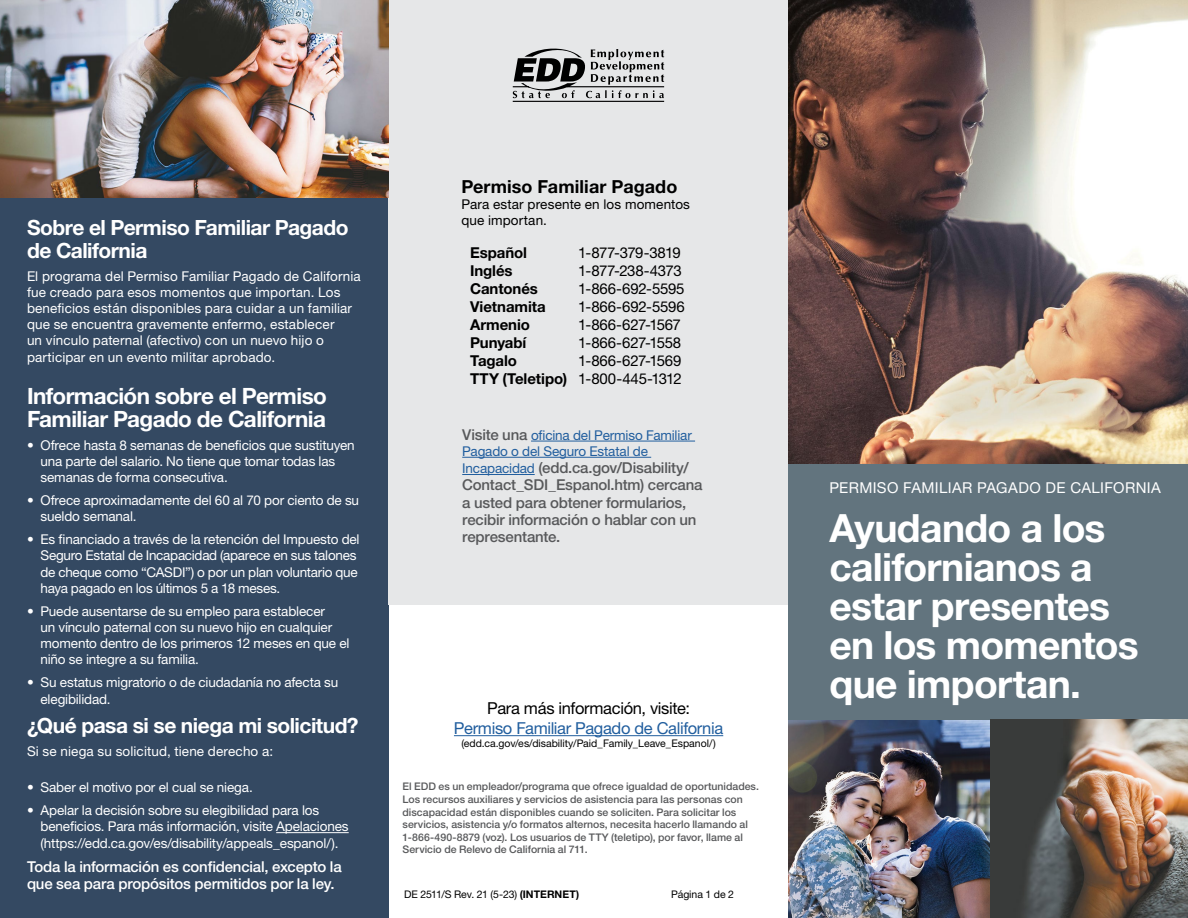
<style>
.page{position:relative;width:1188px;height:918px;background:#fff}
.page>*{position:absolute;margin:0;border:0;box-sizing:border-box;transform-origin:0 0}
.t1{font:700 39px/39px "Helvetica Neue LT Std";letter-spacing:-.02em;color:#fff}
.t2{font:700 22.5px/22.5px "Helvetica Neue LT Std";letter-spacing:-.025em;color:#fff}
.t3{font:700 21px/22.5px "Helvetica Neue LT Std";letter-spacing:-.025em;color:#fff}
.t4{font:700 18px "Helvetica Neue LT Std";letter-spacing:.005em;color:#000}
.t5{font:16.5px/19.8px "Helvetica Neue LT Std";letter-spacing:-.02em;color:#215e9e;text-align:center}
.t6{font:500 15px/17.2px "Helvetica Neue LT Std";letter-spacing:-.015em;color:#58595b}
.t7{font:15px "Helvetica Neue LT Std";letter-spacing:-.015em;color:#000}
.t8{font:500 15px/17.2px "Helvetica Neue LT Std";letter-spacing:-.015em;color:#fff}
.t9{font:700 15px "Helvetica Neue LT Std";letter-spacing:-.005em;color:#000}
.t10{font:15px "Helvetica Neue LT Std";letter-spacing:.025em;color:#fff}
.t11{font:15px "Helvetica Neue LT Std";letter-spacing:-.04em;color:#000}
.t12{font:13.5px/16.2px "Helvetica Neue LT Std";letter-spacing:-.01em;color:#fff}
.t13{font:13.5px/16.2px "Helvetica Neue LT Std";letter-spacing:.01em;color:#fff}
.t14{font:13.5px/16.2px "Helvetica Neue LT Std";letter-spacing:-.01em;color:#215e9e}
.t15{font:13.5px/16.2px "Helvetica Neue LT Std";letter-spacing:.01em;color:#000}
.t16{font:500 10.5px/12.6px "Helvetica Neue LT Std";color:#58595b}
.t17{font:10.5px "Helvetica Neue LT Std";letter-spacing:-.005em;color:#000}
.s1{font-weight:700}
.s2{font-weight:500;font-size:15px;color:#58595b}
.s3{font-weight:400;font-size:13.5px;color:#215e9e}
.s4{color:#000}
</style>
<div class="page">
<div style="left:0;top:0;width:389px;height:918px;background:#344962"></div>
<div style="left:389px;top:0;width:403px;height:605px;background:#e6e7e8"></div>
<div style="left:788px;top:299px;width:400px;height:565px;background:#62747e"></div>
<img style="left:0;top:0;width:389px;height:198px">
<img style="left:788px;top:0;width:400px;height:463px">
<img style="left:788px;top:720px;width:400px;height:198px">
<hr style="left:276px;top:832px;width:73px;height:1px;background:#fff">
<hr style="left:531px;top:441px;width:164px;height:1px;background:#215e9e">
<hr style="left:462px;top:457px;width:189px;height:1px;background:#215e9e">
<hr style="left:462px;top:474px;width:73px;height:1px;background:#215e9e">
<hr style="left:454px;top:735px;width:269px;height:1px;background:#215e9e">
<svg style="left:513px;top:49px;width:151px;height:53px"></svg>
<h2 class="t3" style="left:27px;top:216px;width:323px">Sobre el Permiso Familiar Pagado de California</h2>
<p class="t13" style="left:27px;top:267px;width:335px">El programa del Permiso Familiar Pagado de California fue creado para esos momentos que importan. Los beneficios están disponibles para cuidar a un familiar que se encuentra gravemente enfermo, establecer<br>un vínculo paternal (afectivo) con un nuevo hijo o participar en un evento militar aprobado.</p>
<h2 class="t2" style="left:27px;top:384px;width:301px">Información sobre el Permiso<br>Familiar Pagado de California</h2>
<p class="t12" style="left:40px;top:437px;width:316px;text-indent:-14px">• Ofrece hasta 8 semanas de beneficios que sustituyen una parte del salario. No tiene que tomar todas las semanas de forma consecutiva.</p>
<p class="t12" style="left:40px;top:492px;width:320px;text-indent:-14px">• Ofrece aproximadamente del 60 al 70 por ciento de su sueldo semanal.</p>
<p class="t12" style="left:40px;top:531px;width:320px;text-indent:-14px">• Es financiado a través de la retención del Impuesto del Seguro Estatal de Incapacidad (aparece en sus talones de cheque como “CASDI”) o por un plan voluntario que haya pagado en los últimos 5 a 18 meses.</p>
<p class="t12" style="left:40px;top:603px;width:310px;text-indent:-14px">• Puede ausentarse de su empleo para establecer<br>un vínculo paternal con su nuevo hijo en cualquier momento dentro de los primeros 12 meses en que el niño se integre a su familia.</p>
<p class="t12" style="left:40px;top:674px;width:299px;text-indent:-14px">• Su estatus migratorio o de ciudadanía no afecta su elegibilidad.</p>
<h2 class="t3" style="left:27px;top:714px;width:333px">¿Qué pasa si se niega mi solicitud?</h2>
<p class="t13" style="left:27px;top:743px;width:248px">Si se niega su solicitud, tiene derecho a:</p>
<p class="t12" style="left:27px;top:779px;width:227px">• Saber el motivo por el cual se niega.</p>
<p class="t12" style="left:40px;top:802px;width:310px;text-indent:-14px">• Apelar la decisión sobre su elegibilidad para los beneficios. Para más información, visite Apelaciones (https://edd.ca.gov/es/disability/appeals_espanol/).</p>
<p class="t8" style="left:27px;top:857px;width:316px">Toda la información es confidencial, excepto la que sea para propósitos permitidos por la ley.</p>
<p class="t4" style="left:461px;top:176px;width:218px">Permiso Familiar Pagado</p>
<p class="t15" style="left:461px;top:196px;width:230px">Para estar presente en los momentos que importan.</p>
<p class="t9" style="left:470px;top:244px;width:58px">Español</p>
<p class="t11" style="left:578px;top:244px;width:104px">1-877-379-3819</p>
<p class="t9" style="left:470px;top:262px;width:44px">Inglés</p>
<p class="t7" style="left:578px;top:262px;width:105px">1-877-238-4373</p>
<p class="t9" style="left:470px;top:280px;width:69px">Cantonés</p>
<p class="t7" style="left:578px;top:280px;width:108px">1-866-692-5595</p>
<p class="t9" style="left:470px;top:298px;width:77px">Vietnamita</p>
<p class="t7" style="left:578px;top:298px;width:108px">1-866-692-5596</p>
<p class="t9" style="left:470px;top:316px;width:61px">Armenio</p>
<p class="t7" style="left:578px;top:316px;width:104px">1-866-627-1567</p>
<p class="t9" style="left:470px;top:334px;width:58px">Punyabí</p>
<p class="t7" style="left:578px;top:334px;width:105px">1-866-627-1558</p>
<p class="t9" style="left:470px;top:352px;width:48px">Tagalo</p>
<p class="t7" style="left:578px;top:352px;width:105px">1-866-627-1569</p>
<p class="t7" style="left:470px;top:370px;width:213px"><span class="s1">TTY (Teletipo)</span> 1-800-445-1312</p>
<p class="t14" style="left:462px;top:427px;width:231px"><span class="s2">Visite una</span> oficina del Permiso Familiar<br>Pagado o del Seguro Estatal de</p>
<p class="t6" style="left:462px;top:459px;width:242px"><span class="s3">Incapacidad</span> (edd.ca.gov/Disability/<br>Contact_SDI_Espanol.htm) cercana a usted para obtener formularios, recibir información o hablar con un representante.</p>
<p class="t5" style="left:454px;top:698px;width:271px"><span class="s4">Para más información, visite:<br></span>Permiso Familiar Pagado de California</p>
<p class="t17" style="left:461px;top:737px;width:256px">(edd.ca.gov/es/disability/Paid_Family_Leave_Espanol/)</p>
<p class="t16" style="left:403px;top:780px;width:358px">El EDD es un empleador/programa que ofrece igualdad de oportunidades.<br>Los recursos auxiliares y servicios de asistencia para las personas con discapacidad están disponibles cuando se soliciten. Para solicitar los servicios, asistencia y/o formatos alternos, necesita hacerlo llamando al 1-866-490-8879 (voz). Los usuarios de TTY (teletipo), por favor, llame al Servicio de Relevo de California al 711.</p>
<p class="t17" style="left:404px;top:888px;width:177px">DE 2511/S Rev. 21 (5-23) <span class="s1">(INTERNET)</span></p>
<p class="t17" style="left:671px;top:888px;width:64px">Página 1 de 2</p>
<h1 class="t10" style="left:829px;top:479px;width:333px">PERMISO FAMILIAR PAGADO DE CALIFORNIA</h1>
<h1 class="t1" style="left:829px;top:507px;width:311px">Ayudando a los californianos a estar presentes en los momentos que importan.</h1>
</div>
